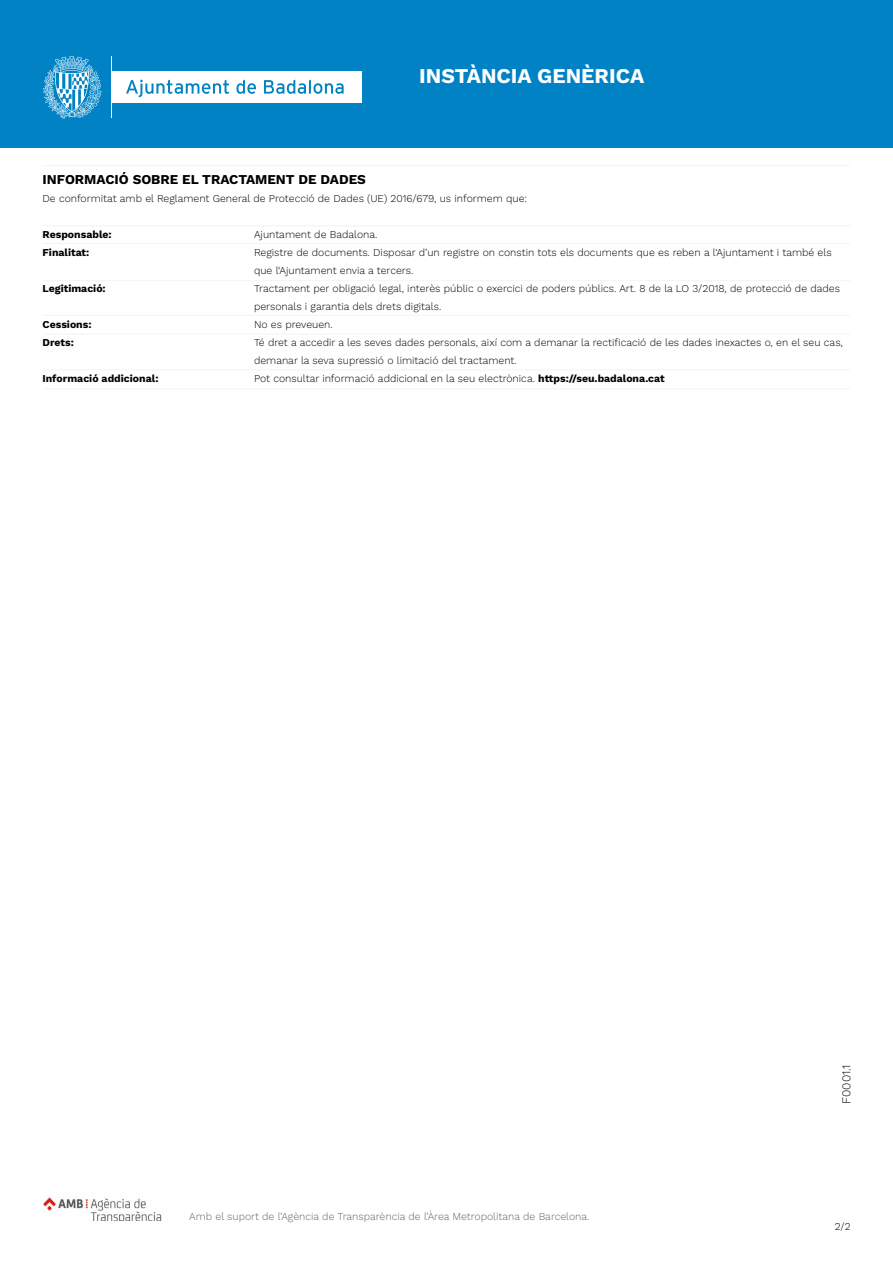
<style>
.page{position:relative;width:893px;height:1263px;background:#fff}
.page>*{position:absolute;margin:0;border:0;box-sizing:border-box;transform-origin:0 0}
.t1{font:700 21px "Work Sans";color:#fff}
.t2{font:700 13.5px "Work Sans";color:#000}
.t3{font:300 12px "Work Sans";color:#000}
.t4{font:300 10.5px/18px "Work Sans";color:#000}
.t5{font:700 10.5px "Work Sans";color:#000}
.t6{font:300 10.5px "Work Sans";color:#636466}
.s1{font-weight:700}
</style>
<div class="page">
<div style="left:0;top:0;width:893px;height:147px;background:#0082c4"></div>
<div style="left:112px;top:71px;width:250px;height:32px;background:#fff"></div>
<svg style="left:126px;top:80px;width:103px;height:17px"></svg>
<svg style="left:236px;top:80px;width:20px;height:14px"></svg>
<svg style="left:264px;top:80px;width:80px;height:14px"></svg>
<hr style="left:111px;top:56px;width:1px;height:62px;background:#fff">
<svg style="left:43px;top:56px;width:59px;height:63px"></svg>
<hr style="left:43px;top:165px;width:807px;height:1px;background:#f3f4f4">
<hr style="left:43px;top:225px;width:807px;height:1px;background:#f3f4f4">
<hr style="left:43px;top:315px;width:807px;height:1px;background:#f3f4f4">
<hr style="left:43px;top:243px;width:807px;height:1px;background:#f3f4f4">
<hr style="left:43px;top:280px;width:807px;height:1px;background:#f3f4f4">
<hr style="left:43px;top:334px;width:807px;height:1px;background:#f3f4f4">
<hr style="left:43px;top:369px;width:807px;height:1px;background:#f3f4f4">
<hr style="left:43px;top:388px;width:807px;height:1px;background:#f3f4f4">
<img style="left:43px;top:1197px;width:119px;height:23px">
<h1 class="t1" style="left:419px;top:60px;width:226px">INSTÀNCIA GENÈRICA</h1>
<p class="t2" style="left:43px;top:170px;width:325px">INFORMACIÓ SOBRE EL TRACTAMENT DE DADES</p>
<p class="t4" style="left:43px;top:189px;width:486px">De conformitat amb el Reglament General de Protecció de Dades (UE) 2016/679, us informem que:</p>
<p class="t5" style="left:43px;top:227px;width:71px">Responsable:</p>
<p class="t4" style="left:254px;top:225px;width:125px">Ajuntament de Badalona.</p>
<p class="t5" style="left:43px;top:245px;width:48px">Finalitat:</p>
<p class="t4" style="left:254px;top:243px;width:579px">Registre de documents. Disposar d’un registre on constin tots els documents que es reben a l‘Ajuntament i també els que l‘Ajuntament envia a tercers.</p>
<p class="t5" style="left:43px;top:281px;width:65px">Legitimació:</p>
<p class="t4" style="left:254px;top:279px;width:587px">Tractament per obligació legal, interès públic o exercici de poders públics. Art. 8 de la LO 3/2018, de protecció de dades personals i garantia dels drets digitals.</p>
<p class="t5" style="left:43px;top:317px;width:51px">Cessions:</p>
<p class="t4" style="left:254px;top:315px;width:80px">No es preveuen.</p>
<p class="t5" style="left:43px;top:335px;width:33px">Drets:</p>
<p class="t4" style="left:254px;top:333px;width:590px">Té dret a accedir a les seves dades personals, així com a demanar la rectificació de les dades inexactes o, en el seu cas, demanar la seva supressió o limitació del tractament.</p>
<p class="t5" style="left:43px;top:371px;width:118px">Informació addicional:</p>
<p class="t4" style="left:254px;top:369px;width:412px">Pot consultar informació addicional en la seu electrònica. <span class="s1">https://seu.badalona.cat</span></p>
<p class="t6" style="left:189px;top:1209px;width:402px">Amb el suport de l’Agència de Transparència de l’Àrea Metropolitana de Barcelona.</p>
<p class="t3" style="left:837px;top:1104px;width:40px;rotate:-90deg">F0001.1</p>
<p class="t4" style="left:835px;top:1217px;width:17px">2/2</p>
</div>
